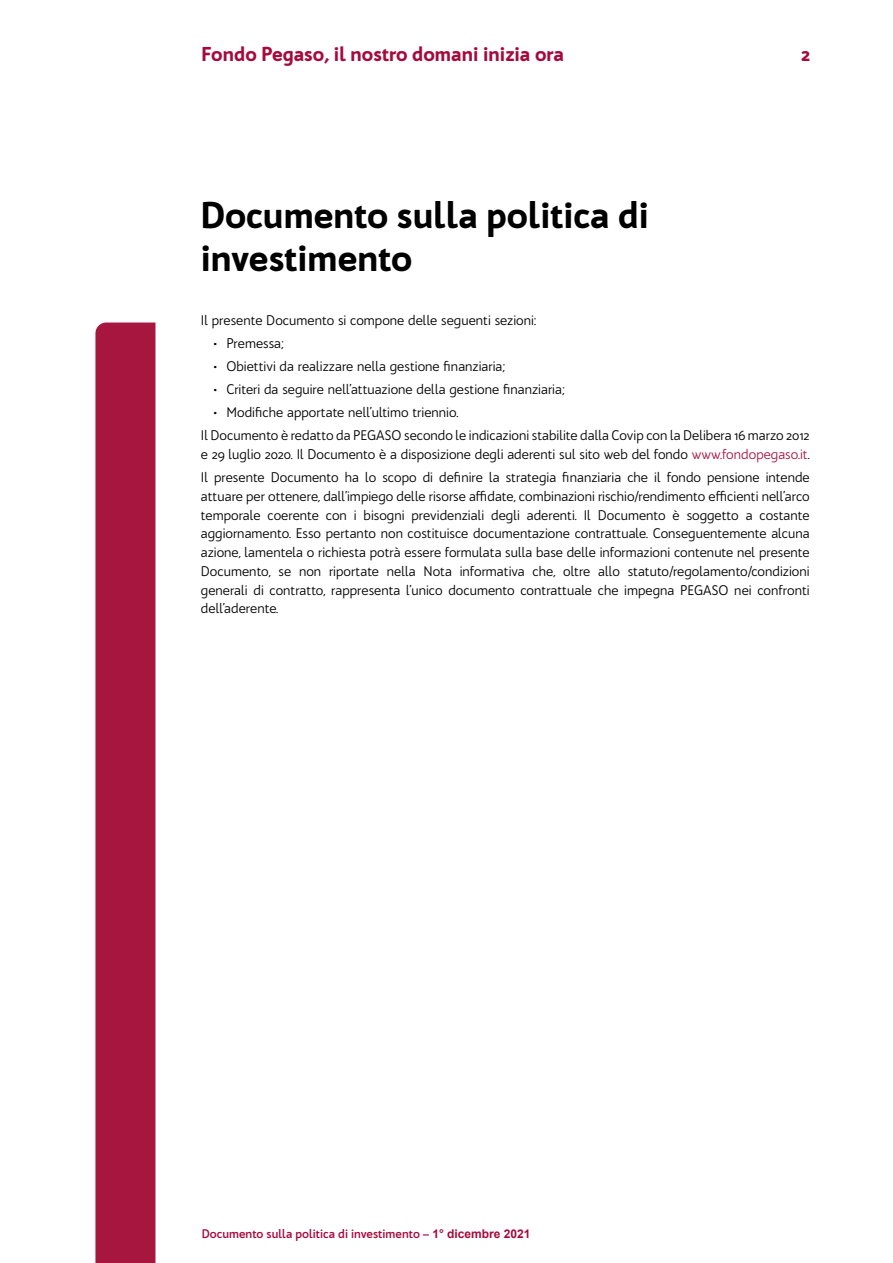
<style>
.page{position:relative;width:893px;height:1263px;background:#fff}
.page>*{position:absolute;margin:0;border:0;box-sizing:border-box;transform-origin:0 0}
.t1{font:900 36px/43.2px "Bw Quinta Pro";color:#000}
.t2{font:900 19.5px "Bw Quinta Pro";color:#a60a3d}
.t3{font:13.5px/18.8px "Bw Quinta Pro";color:#000}
.t4{font:700 12px "Bw Quinta Pro";color:#a60a3d}
.s1{color:#a7163e}
.s2{font-family:"Arial"}
</style>
<div class="page">
<div style="left:95px;top:322px;width:60px;height:941px;background:#a7163e"></div>
<h2 class="t2" style="left:201px;top:42px;width:364px">Fondo Pegaso, il nostro domani inizia ora</h2>
<h2 class="t2" style="left:801px;top:42px;width:11px">2</h2>
<h1 class="t1" style="left:201px;top:194px;width:449px">Documento sulla politica di investimento</h1>
<p class="t3" style="left:201px;top:311px;width:337px">Il presente Documento si compone delle seguenti sezioni:</p>
<p class="t3" style="left:214px;top:334px;width:72px">• Premessa;</p>
<p class="t3" style="left:214px;top:357px;width:293px">• Obiettivi da realizzare nella gestione finanziaria;</p>
<p class="t3" style="left:214px;top:380px;width:352px">• Criteri da seguire nell’attuazione della gestione finanziaria;</p>
<p class="t3" style="left:201px;top:401px;width:610px;line-height:23px;text-indent:13px">• Modifiche apportate nell’ultimo triennio.<br>Il Documento è redatto da PEGASO secondo le indicazioni stabilite dalla Covip con la Delibera 16 marzo 2012</p>
<p class="t3" style="left:201px;top:443px;width:610px;line-height:23px">e 29 luglio 2020. Il Documento è a disposizione degli aderenti sul sito web del fondo <span class="s1">www.fondopegaso.it</span>.<br>Il presente Documento ha lo scopo di definire la strategia finanziaria che il fondo pensione intende</p>
<p class="t3" style="left:201px;top:487px;width:610px;text-align:justify">attuare per ottenere, dall’impiego delle risorse affidate, combinazioni rischio/rendimento efficienti nell’arco temporale coerente con i bisogni previdenziali degli aderenti. Il Documento è soggetto a costante aggiornamento. Esso pertanto non costituisce documentazione contrattuale. Conseguentemente alcuna azione, lamentela o richiesta potrà essere formulata sulla base delle informazioni contenute nel presente Documento, se non riportate nella Nota informativa che, oltre allo statuto/regolamento/condizioni generali di contratto, rappresenta l’unico documento contrattuale che impegna PEGASO nei confronti dell’aderente.</p>
<p class="t4" style="left:202px;top:1226px;width:330px">Documento sulla politica di investimento – <span class="s2">1° dicembre 2021</span></p>
</div>
